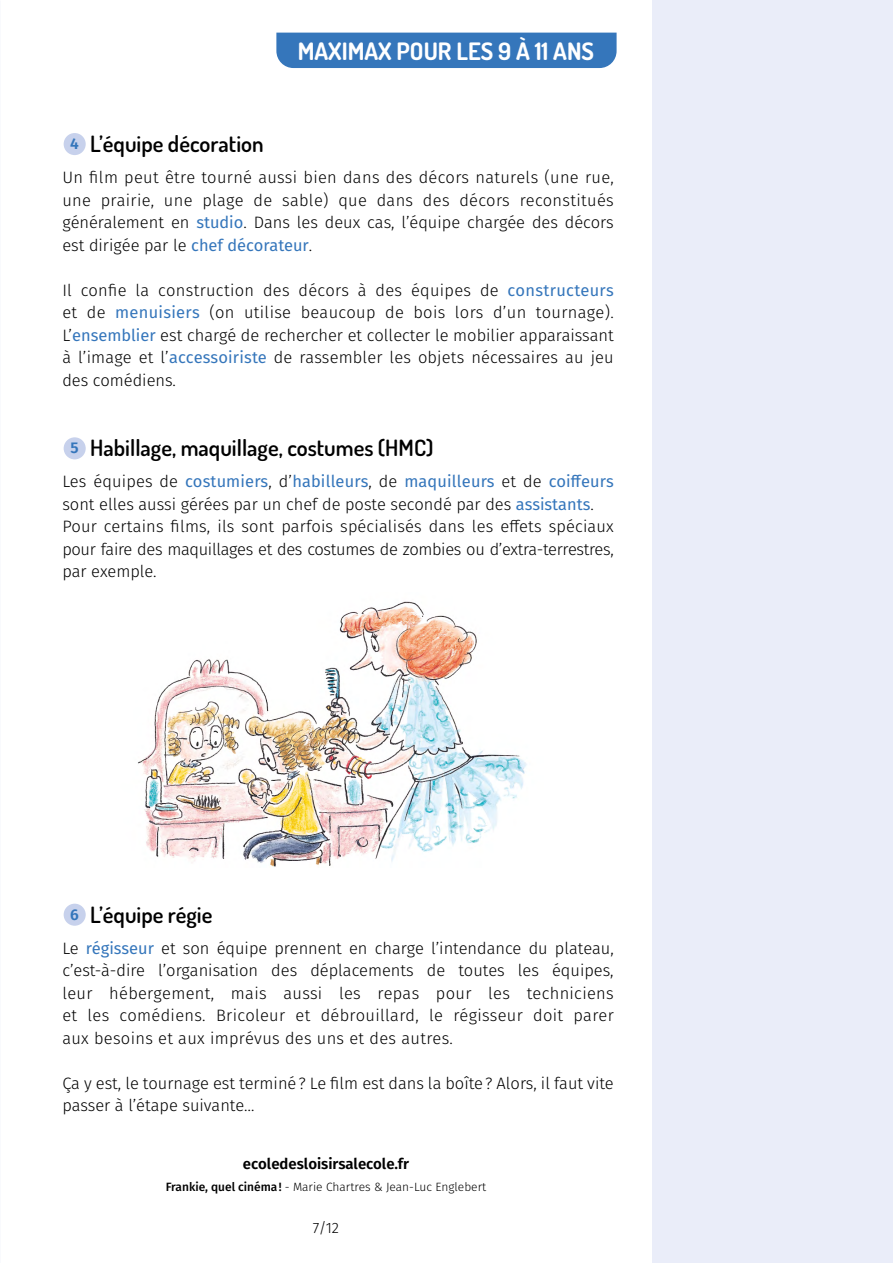
<style>
.page{position:relative;width:893px;height:1263px;background:#fff}
.page>*{position:absolute;margin:0;border:0;box-sizing:border-box;transform-origin:0 0}
.t1{font:700 24px "Dosis";color:#fff}
.t2{font:600 22.5px "Dosis";color:#000}
.t3{font:300 16.5px/22.5px "Fira Sans";color:#000;text-align:justify}
.t4{font:600 15px "Fira Sans";color:#000}
.t5{font:300 15px "Fira Sans";color:#000}
.t6{font:300 12px "Fira Sans";color:#000}
.s1{font-family:"Fira Sans";font-size:15.6px;color:#3576bb}
.s2{font-weight:400;color:#3576bb}
.s3{font-weight:500}
</style>
<div class="page">
<div style="left:652px;top:0;width:241px;height:1263px;background:#eaedf9"></div>
<div style="left:276px;top:33px;width:341px;height:35px;background:#3576bb"></div>
<div style="left:64px;top:133px;width:22px;height:22px;background:#c7d1ec;border-radius:50%"></div>
<div style="left:64px;top:437px;width:22px;height:22px;background:#c7d1ec;border-radius:50%"></div>
<div style="left:64px;top:904px;width:22px;height:22px;background:#c7d1ec;border-radius:50%"></div>
<img style="left:138px;top:601px;width:389px;height:266px">
<h1 class="t1" style="left:298px;top:35px;width:298px">MAXIMAX POUR LES 9 À 11 ANS</h1>
<h2 class="t2" style="left:70px;top:129px;width:195px"><span class="s1">4</span> L’équipe décoration</h2>
<p class="t3" style="left:62px;top:166px;width:553px">Un film peut être tourné aussi bien dans des décors naturels (une rue, une prairie, une plage de sable) que dans des décors reconstitués généralement en <span class="s2">studio</span>. Dans les deux cas, l’équipe chargée des décors est dirigée par le <span class="s2">chef décorateur</span>.</p>
<p class="t3" style="left:62px;top:278px;width:553px">Il confie la construction des décors à des équipes de <span class="s2">constructeurs </span>et de <span class="s2">menuisiers</span> (on utilise beaucoup de bois lors d’un tournage).<br>L’<span class="s2">ensemblier</span> est chargé de rechercher et collecter le mobilier apparaissant à l’image et l’<span class="s2">accessoiriste</span> de rassembler les objets nécessaires au jeu des comédiens.</p>
<h2 class="t2" style="left:71px;top:433px;width:365px"><span class="s1">5</span> Habillage, maquillage, costumes (HMC)</h2>
<p class="t3" style="left:62px;top:470px;width:553px;text-align:left">Les équipes de <span class="s2">costumiers</span>, d’<span class="s2">habilleurs</span>, de <span class="s2">maquilleurs</span> et de <span class="s2">coiffeurs </span>sont elles aussi gérées par un chef de poste secondé par des <span class="s2">assistants</span>.<br>Pour certains films, ils sont parfois spécialisés dans les effets spéciaux pour faire des maquillages et des costumes de zombies ou d’extra-terrestres, par exemple.</p>
<h2 class="t2" style="left:70px;top:900px;width:144px"><span class="s1">6</span> L’équipe régie</h2>
<p class="t3" style="left:62px;top:936px;width:553px">Le <span class="s2">régisseur</span> et son équipe prennent en charge l’intendance du plateau, c’est-à-dire l’organisation des déplacements de toutes les équipes, leur hébergement, mais aussi les repas pour les techniciens et les comédiens. Bricoleur et débrouillard, le régisseur doit parer aux besoins et aux imprévus des uns et des autres.</p>
<p class="t3" style="left:62px;top:1072px;width:553px">Ça y est, le tournage est terminé? Le film est dans la boîte? Alors, il faut vite passer à l’étape suivante…</p>
<p class="t4" style="left:243px;top:1151px;width:168px">ecoledesloisirsalecole.fr</p>
<p class="t6" style="left:166px;top:1179px;width:322px"><span class="s3">Frankie, quel cinéma!</span> - Marie Chartres &amp; Jean-Luc Englebert</p>
<p class="t5" style="left:313px;top:1217px;width:28px">7/12</p>
</div>
